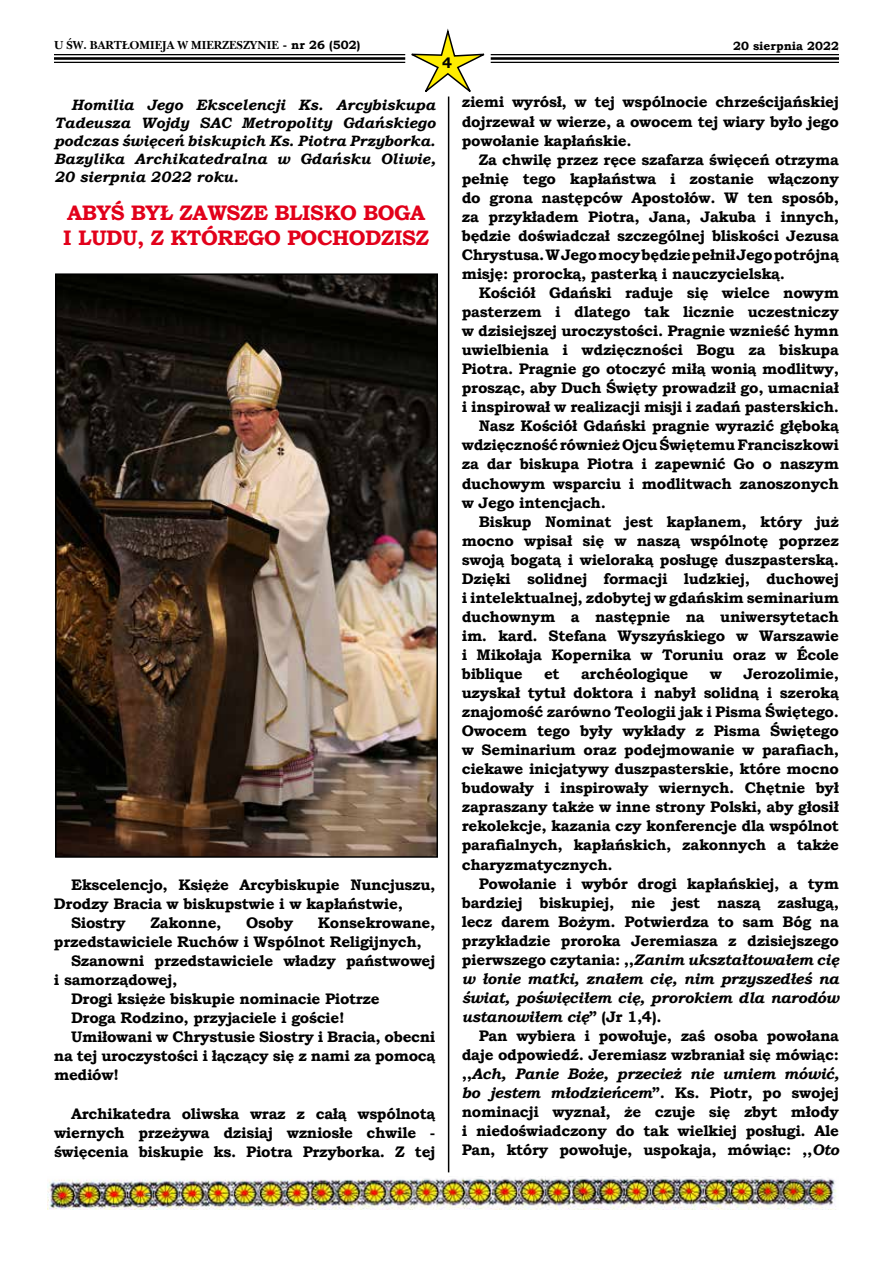
<style>
.page{position:relative;width:893px;height:1263px;background:#fff}
.page>*{position:absolute;margin:0;border:0;box-sizing:border-box;transform-origin:0 0}
.t1{font:700 21px/25.2px "Bookman Old Style";letter-spacing:-.02em;color:#e2001a}
.t2{font:700 15.3px/19px "Bookman Old Style";letter-spacing:-.02em;color:#000;text-align:justify}
.t3{font:italic 700 15px/18px "Bookman Old Style";color:#000;text-align:justify}
.t4{font:700 15px "Bookman Old Style";color:#000}
.t5{font:700 12px "Nebraska";color:#000}
.t6{font:700 12px "Bookman Old Style";color:#000}
.s1{font-family:"Bookman Old Style"}
.s2{font-style:italic}
</style>
<div class="page">
<hr style="left:54px;top:54px;width:351px;height:1px;background:#000">
<hr style="left:54px;top:57px;width:351px;height:3px;background:#000">
<hr style="left:54px;top:62px;width:351px;height:1px;background:#000">
<hr style="left:491px;top:54px;width:348px;height:1px;background:#000">
<hr style="left:491px;top:57px;width:348px;height:3px;background:#000">
<hr style="left:491px;top:62px;width:348px;height:1px;background:#000">
<svg style="left:405px;top:28px;width:86px;height:69px"></svg>
<img style="left:48px;top:1176px;width:789px;height:33px">
<hr style="left:448px;top:97px;width:1px;height:1075px;background:#000">
<img style="left:58px;top:276px;width:377px;height:579px">
<div style="left:55px;top:273px;width:383px;height:585px;border:2px solid #000"></div>
<p class="t5" style="left:54px;top:38px;width:308px">U ŒW. BART£OMIEJA W MIERZESZYNIE <span class="s1">- nr 26 (502)</span></p>
<p class="t6" style="left:733px;top:38px;width:107px">20 sierpnia 2022</p>
<p class="t4" style="left:442px;top:52px;width:11px">4</p>
<p class="t3" style="left:54px;top:96px;width:383px;text-indent:17px">Homilia Jego Ekscelencji Ks. Arcybiskupa Tadeusza Wojdy SAC Metropolity Gdańskiego podczas święceń biskupich Ks. Piotra Przyborka.<br>Bazylika Archikatedralna w Gdańsku Oliwie, 20 sierpnia 2022 roku.</p>
<h1 class="t1" style="left:63px;top:200px;width:367px">ABYŚ BYŁ ZAWSZE BLISKO BOGA<br>I LUDU, Z KTÓREGO POCHODZISZ</h1>
<p class="t2" style="left:71px;top:875px;width:366px">Ekscelencjo, Księże Arcybiskupie Nuncjuszu,</p>
<p class="t2" style="left:54px;top:894px;width:350px">Drodzy Bracia w biskupstwie i w kapłaństwie,</p>
<p class="t2" style="left:71px;top:913px;width:56px">Siostry</p>
<p class="t2" style="left:150px;top:913px;width:72px">Zakonne,</p>
<p class="t2" style="left:246px;top:913px;width:49px">Osoby</p>
<p class="t2" style="left:318px;top:913px;width:119px">Konsekrowane,</p>
<p class="t2" style="left:54px;top:932px;width:369px">przedstawiciele Ruchów i Wspólnot Religijnych,</p>
<p class="t2" style="left:71px;top:951px;width:366px">Szanowni przedstawiciele władzy państwowej</p>
<p class="t2" style="left:54px;top:970px;width:125px">i samorządowej,</p>
<p class="t2" style="left:71px;top:989px;width:310px">Drogi księże biskupie nominacie Piotrze</p>
<p class="t2" style="left:71px;top:1008px;width:275px">Droga Rodzino, przyjaciele i goście!</p>
<p class="t2" style="left:71px;top:1027px;width:366px">Umiłowani w Chrystusie Siostry i Bracia, obecni</p>
<p class="t2" style="left:54px;top:1046px;width:383px">na tej uroczystości i łączący się z nami za pomocą</p>
<p class="t2" style="left:54px;top:1065px;width:66px">mediów!</p>
<p class="t2" style="left:54px;top:1104px;width:383px;text-indent:17px">Archikatedra oliwska wraz z całą wspólnotą wiernych przeżywa dzisiaj wzniosłe chwile - święcenia biskupie ks. Piotra Przyborka. Z tej</p>
<p class="t2" style="left:462px;top:93px;width:379px">ziemi wyrósł, w tej wspólnocie chrześcijańskiej dojrzewał w wierze, a owocem tej wiary było jego powołanie kapłańskie.</p>
<p class="t2" style="left:462px;top:150px;width:379px;text-indent:17px">Za chwilę przez ręce szafarza święceń otrzyma pełnię tego kapłaństwa i zostanie włączony do grona następców Apostołów. W ten sposób, za przykładem Piotra, Jana, Jakuba i innych, będzie doświadczał szczególnej bliskości Jezusa Chrystusa. WJego mocy będzie pełnił Jego potrójną misję: prorocką, pasterką i nauczycielską.</p>
<p class="t2" style="left:479px;top:283px;width:362px">Kościół Gdański raduje się wielce nowym</p>
<p class="t2" style="left:462px;top:302px;width:379px">pasterzem i dlatego tak licznie uczestniczy</p>
<p class="t2" style="left:462px;top:321px;width:379px">w dzisiejszej uroczystości. Pragnie wznieść hymn</p>
<p class="t2" style="left:462px;top:340px;width:379px">uwielbienia i wdzięczności Bogu za biskupa</p>
<p class="t2" style="left:462px;top:359px;width:379px">Piotra. Pragnie go otoczyć miłą wonią modlitwy,</p>
<p class="t2" style="left:462px;top:378px;width:379px">prosząc, aby Duch Święty prowadził go, umacniał</p>
<p class="t2" style="left:462px;top:397px;width:379px">i inspirował w realizacji misji i zadań pasterskich.</p>
<p class="t2" style="left:479px;top:416px;width:362px">Nasz Kościół Gdański pragnie wyrazić głęboką</p>
<p class="t2" style="left:462px;top:435px;width:379px">wdzięczność również Ojcu Świętemu Franciszkowi</p>
<p class="t2" style="left:462px;top:454px;width:379px">za dar biskupa Piotra i zapewnić Go o naszym</p>
<p class="t2" style="left:462px;top:474px;width:379px">duchowym wsparciu i modlitwach zanoszonych</p>
<p class="t2" style="left:462px;top:493px;width:146px">w Jego intencjach.</p>
<p class="t2" style="left:479px;top:512px;width:362px">Biskup Nominat jest kapłanem, który już</p>
<p class="t2" style="left:462px;top:531px;width:379px">mocno wpisał się w naszą wspólnotę poprzez</p>
<p class="t2" style="left:462px;top:550px;width:379px">swoją bogatą i wieloraką posługę duszpasterską.</p>
<p class="t2" style="left:462px;top:569px;width:379px">Dzięki solidnej formacji ludzkiej, duchowej</p>
<p class="t2" style="left:462px;top:588px;width:379px">i intelektualnej, zdobytej w gdańskim seminarium</p>
<p class="t2" style="left:462px;top:607px;width:379px">duchownym a następnie na uniwersytetach</p>
<p class="t2" style="left:462px;top:626px;width:379px">im. kard. Stefana Wyszyńskiego w Warszawie</p>
<p class="t2" style="left:462px;top:645px;width:379px">i Mikołaja Kopernika w Toruniu oraz w École</p>
<p class="t2" style="left:462px;top:664px;width:62px">biblique</p>
<p class="t2" style="left:544px;top:664px;width:17px">et</p>
<p class="t2" style="left:581px;top:664px;width:109px">archéologique</p>
<p class="t2" style="left:710px;top:664px;width:14px">w</p>
<p class="t2" style="left:462px;top:664px;width:379px;text-indent:282px">Jerozolimie, uzyskał tytuł doktora i nabył solidną i szeroką znajomość zarówno Teologii jak i Pisma Świętego.<br>Owocem tego były wykłady z Pisma Świętego w Seminarium oraz podejmowanie w parafiach, ciekawe inicjatywy duszpasterskie, które mocno budowały i inspirowały wiernych. Chętnie był zapraszany także w inne strony Polski, aby głosił rekolekcje, kazania czy konferencje dla wspólnot parafialnych, kapłańskich, zakonnych a także charyzmatycznych.</p>
<p class="t2" style="left:462px;top:874px;width:379px;text-indent:17px">Powołanie i wybór drogi kapłańskiej, a tym bardziej biskupiej, nie jest naszą zasługą, lecz darem Bożym. Potwierdza to sam Bóg na przykładzie proroka Jeremiasza z dzisiejszego pierwszego czytania: ,,<span class="s2">Zanim ukształtowałem cię w łonie matki, znałem cię, nim przyszedłeś na świat, poświęciłem cię, prorokiem dla narodów ustanowiłem cię</span>” (Jr 1,4).</p>
<p class="t2" style="left:462px;top:1026px;width:379px;text-indent:17px">Pan wybiera i powołuje, zaś osoba powołana daje odpowiedź. Jeremiasz wzbraniał się mówiąc: ,,<span class="s2">Ach, Panie Boże, przecież nie umiem mówić, bo jestem młodzieńcem</span>”. Ks. Piotr, po swojej nominacji wyznał, że czuje się zbyt młody i niedoświadczony do tak wielkiej posługi. Ale Pan, który powołuje, uspokaja, mówiąc: ,,<span class="s2">Oto</span></p>
</div>
